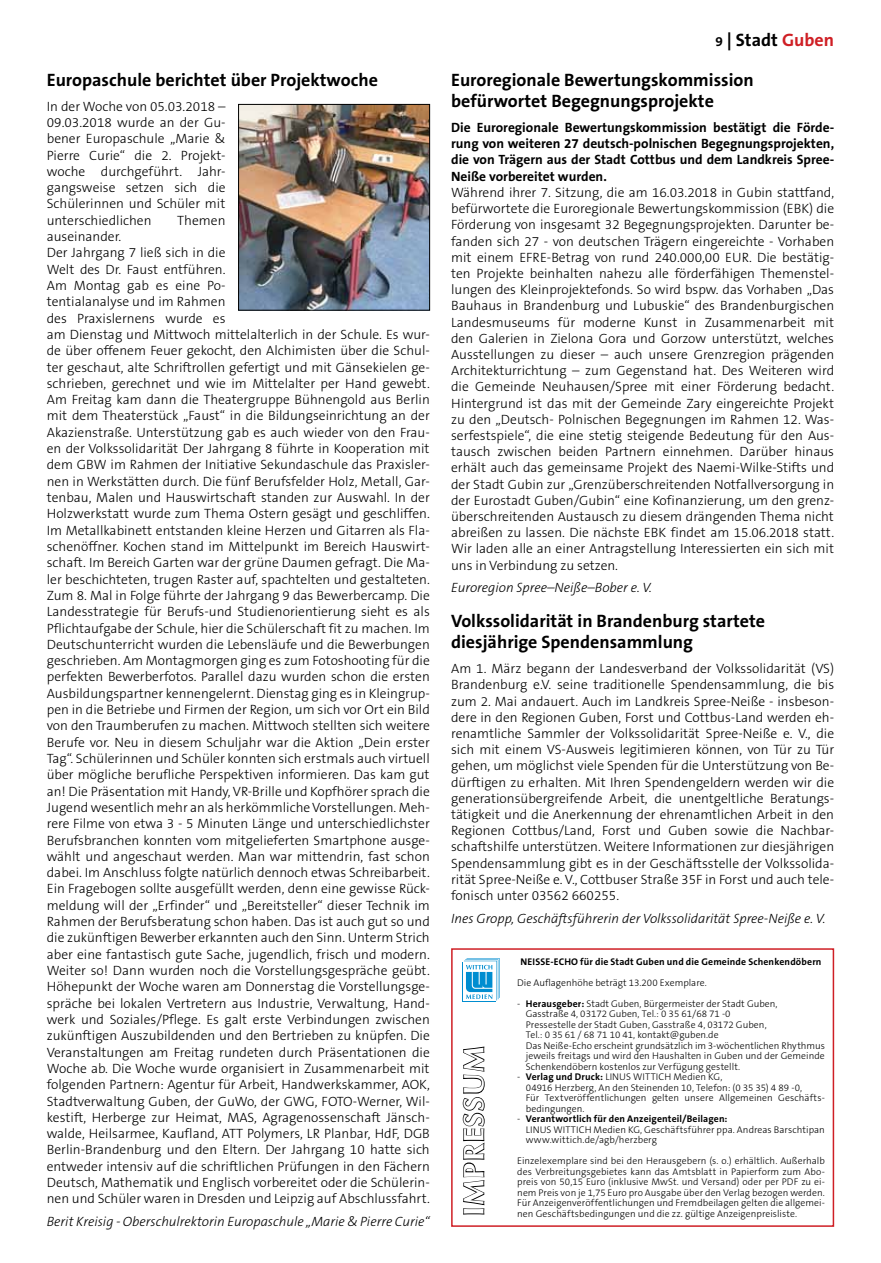
<style>
.page{position:relative;width:881px;height:1263px;background:#fff}
.page>*{position:absolute;margin:0;border:0;box-sizing:border-box;transform-origin:0 0}
.t1{font:700 28.5px "Optima LT";letter-spacing:.05em;color:#fff}
.t2{font:700 18px/21.6px "The Sans B7";color:#000}
.t3{font:300 13.5px/16.4px "The Sans B3";color:#000;text-align:justify}
.t4{font:700 13.5px/16.2px "The Sans B7";color:#000;text-align:justify}
.t5{font:italic 300 13.5px "The Sans B3";color:#000}
.t6{font:300 9.75px/10.5px "The Sans B3";letter-spacing:.005em;color:#000}
.t7{font:700 9.75px "The Sans B7";letter-spacing:.015em;color:#000}
.s1{font-size:13.5px}
.s2{color:#cf1f25}
.s3{font-family:"The Sans B7";font-weight:700}
.s4{font-family:"The Sans B3";font-weight:300}
</style>
<div class="page">
<img style="left:240px;top:106px;width:187px;height:202px">
<div style="left:238px;top:104px;width:191px;height:206px;border:1px solid #000"></div>
<div style="left:451px;top:948px;width:382px;height:279px;border:2px solid #cf1f25"></div>
<svg style="left:462px;top:1046px;width:23px;height:169px"></svg>
<div style="left:462px;top:962px;width:33px;height:40px;background:#008dd0"></div>
<div style="left:463px;top:962px;width:32px;height:39px;background:#fff"></div>
<svg style="left:464px;top:958px;width:35px;height:42px"></svg>
<h2 class="t2" style="left:47px;top:69px;width:332px">Europaschule berichtet über Projektwoche</h2>
<p class="t3" style="left:47px;top:98px;width:180px">In der Woche von 05.03.2018 – 09.03.2018 wurde an der Gu&shy;bener Europaschule „Marie &amp; Pierre Curie“ die 2. Projekt&shy;woche durchgeführt. Jahr&shy;gangsweise setzen sich die Schülerinnen und Schüler mit unterschiedlichen</p>
<p class="t3" style="left:177px;top:213px;width:50px">Themen</p>
<p class="t3" style="left:47px;top:229px;width:384px;text-align:left">auseinander.<br>Der Jahrgang 7 ließ sich in die<br>Welt des Dr. Faust entführen.<br>Am Montag gab es eine Po-<br>tentialanalyse und im Rahmen<br>des Praxislernens wurde es<br>am Dienstag und Mittwoch mittelalterlich in der Schule. Es wur&shy;de über offenem Feuer gekocht, den Alchimisten über die Schul&shy;ter geschaut, alte Schriftrollen gefertigt und mit Gänsekielen ge&shy;schrieben, gerechnet und wie im Mittelalter per Hand gewebt.<br>Am Freitag kam dann die Theatergruppe Bühnengold aus Berlin mit dem Theaterstück „Faust“ in die Bildungseinrichtung an der Akazienstraße. Unterstützung gab es auch wieder von den Frau&shy;en der Volkssolidarität Der Jahrgang 8 führte in Kooperation mit dem GBW im Rahmen der Initiative Sekundaschule das Praxisler&shy;nen in Werkstätten durch. Die fünf Berufsfelder Holz, Metall, Gar&shy;tenbau, Malen und Hauswirtschaft standen zur Auswahl. In der Holzwerkstatt wurde zum Thema Ostern gesägt und geschliffen.<br>Im Metallkabinett entstanden kleine Herzen und Gitarren als Fla&shy;schenöffner. Kochen stand im Mittelpunkt im Bereich Hauswirt&shy;schaft. Im Bereich Garten war der grüne Daumen gefragt. Die Ma&shy;ler beschichteten, trugen Raster auf, spachtelten und gestalteten.<br>Zum 8. Mal in Folge führte der Jahrgang 9 das Bewerbercamp. Die Landesstrategie für Berufs-und Studienorientierung sieht es als Pflichtaufgabe der Schule, hier die Schülerschaft fit zu machen. Im Deutschunterricht wurden die Lebensläufe und die Bewerbungen geschrieben. Am Montagmorgen ging es zum Fotoshooting für die perfekten Bewerberfotos. Parallel dazu wurden schon die ersten Ausbildungspartner kennengelernt. Dienstag ging es in Kleingrup&shy;pen in die Betriebe und Firmen der Region, um sich vor Ort ein Bild von den Traumberufen zu machen. Mittwoch stellten sich weitere Berufe vor. Neu in diesem Schuljahr war die Aktion „Dein erster Tag“. Schülerinnen und Schüler konnten sich erstmals auch virtuell über mögliche berufliche Perspektiven informieren. Das kam gut an! Die Präsentation mit Handy, VR-Brille und Kopfhörer sprach die Jugend wesentlich mehr an als herkömmliche Vorstellungen. Meh&shy;rere Filme von etwa 3 - 5 Minuten Länge und unterschiedlichster Berufsbranchen konnten vom mitgelieferten Smartphone ausge&shy;wählt und angeschaut werden. Man war mittendrin, fast schon dabei. Im Anschluss folgte natürlich dennoch etwas Schreibarbeit.<br>Ein Fragebogen sollte ausgefüllt werden, denn eine gewisse Rück&shy;meldung will der „Erfinder“ und „Bereitsteller“ dieser Technik im Rahmen der Berufsberatung schon haben. Das ist auch gut so und die zukünftigen Bewerber erkannten auch den Sinn. Unterm Strich aber eine fantastisch gute Sache, jugendlich, frisch und modern.<br>Weiter so! Dann wurden noch die Vorstellungsgespräche geübt.<br>Höhepunkt der Woche waren am Donnerstag die Vorstellungsge&shy;spräche bei lokalen Vertretern aus Industrie, Verwaltung, Hand&shy;werk und Soziales/Pflege. Es galt erste Verbindungen zwischen zukünftigen Auszubildenden und den Bertrieben zu knüpfen. Die Veranstaltungen am Freitag rundeten durch Präsentationen die Woche ab. Die Woche wurde organisiert in Zusammenarbeit mit folgenden Partnern: Agentur für Arbeit, Handwerkskammer, AOK, Stadtverwaltung Guben, der GuWo, der GWG, FOTO-Werner, Wil&shy;kestift, Herberge zur Heimat, MAS, Agragenossenschaft Jänsch&shy;walde, Heilsarmee, Kaufland, ATT Polymers, LR Planbar, HdF, DGB Berlin-Brandenburg und den Eltern. Der Jahrgang 10 hatte sich entweder intensiv auf die schriftlichen Prüfungen in den Fächern Deutsch, Mathematik und Englisch vorbereitet oder die Schülerin&shy;nen und Schüler waren in Dresden und Leipzig auf Abschlussfahrt.</p>
<p class="t5" style="left:47px;top:1215px;width:384px">Berit Kreisig - Oberschulrektorin Europaschule „Marie &amp; Pierre Curie“</p>
<h2 class="t2" style="left:715px;top:29px;width:120px"><span class="s1">9</span> | Stadt <span class="s2">Guben</span></h2>
<h2 class="t2" style="left:451px;top:69px;width:304px">Euroregionale Bewertungskommission befürwortet Begegnungsprojekte</h2>
<p class="t4" style="left:451px;top:120px;width:384px">Die Euroregionale Bewertungskommission bestätigt die Förde&shy;rung von weiteren 27 deutsch-polnischen Begegnungsprojekten, die von Trägern aus der Stadt Cottbus und dem Landkreis Spree-Neiße vorbereitet wurden.</p>
<p class="t3" style="left:451px;top:185px;width:384px">Während ihrer 7. Sitzung, die am 16.03.2018 in Gubin stattfand, befürwortete die Euroregionale Bewertungskommission (EBK) die Förderung von insgesamt 32 Begegnungsprojekten. Darunter be&shy;fanden sich 27 - von deutschen Trägern eingereichte - Vorhaben mit einem EFRE-Betrag von rund 240.000,00 EUR. Die bestätig&shy;ten Projekte beinhalten nahezu alle förderfähigen Themenstel&shy;lungen des Kleinprojektefonds. So wird bspw. das Vorhaben „Das Bauhaus in Brandenburg und Lubuskie“ des Brandenburgischen Landesmuseums für moderne Kunst in Zusammenarbeit mit den Galerien in Zielona Gora und Gorzow unterstützt, welches Ausstellungen zu dieser – auch unsere Grenzregion prägenden Architekturrichtung – zum Gegenstand hat. Des Weiteren wird die Gemeinde Neuhausen/Spree mit einer Förderung bedacht.<br>Hintergrund ist das mit der Gemeinde Zary eingereichte Projekt zu den „Deutsch- Polnischen Begegnungen im Rahmen 12. Was&shy;serfestspiele“, die eine stetig steigende Bedeutung für den Aus&shy;tausch zwischen beiden Partnern einnehmen. Darüber hinaus erhält auch das gemeinsame Projekt des Naemi-Wilke-Stifts und der Stadt Gubin zur „Grenzüberschreitenden Notfallversorgung in der Eurostadt Guben/Gubin“ eine Kofinanzierung, um den grenz&shy;überschreitenden Austausch zu diesem drängenden Thema nicht abreißen zu lassen. Die nächste EBK findet am 15.06.2018 statt.<br>Wir laden alle an einer Antragstellung Interessierten ein sich mit uns in Verbindung zu setzen.</p>
<p class="t5" style="left:451px;top:581px;width:202px">Euroregion Spree–Neiße–Bober e. V.</p>
<h2 class="t2" style="left:451px;top:610px;width:315px">Volkssolidarität in Brandenburg startete diesjährige Spendensammlung</h2>
<p class="t3" style="left:451px;top:661px;width:384px">Am 1. März begann der Landesverband der Volkssolidarität (VS)<br>Brandenburg e.V. seine traditionelle Spendensammlung, die bis zum 2. Mai andauert. Auch im Landkreis Spree-Neiße - insbeson&shy;dere in den Regionen Guben, Forst und Cottbus-Land werden eh&shy;renamtliche Sammler der Volkssolidarität Spree-Neiße e. V., die sich mit einem VS-Ausweis legitimieren können, von Tür zu Tür gehen, um möglichst viele Spenden für die Unterstützung von Be&shy;dürftigen zu erhalten. Mit Ihren Spendengeldern werden wir die generationsübergreifende Arbeit, die unentgeltliche Beratungs&shy;tätigkeit und die Anerkennung der ehrenamtlichen Arbeit in den Regionen Cottbus/Land, Forst und Guben sowie die Nachbar&shy;schaftshilfe unterstützen. Weitere Informationen zur diesjährigen Spendensammlung gibt es in der Geschäftsstelle der Volkssolida&shy;rität Spree-Neiße e. V., Cottbuser Straße 35F in Forst und auch tele&shy;fonisch unter 03562 660255.</p>
<p class="t5" style="left:451px;top:911px;width:375px">Ines Gropp, Geschäftsführerin der Volkssolidarität Spree-Neiße e. V.</p>
<h1 class="t1" style="left:457px;top:1216px;width:171px;rotate:-90deg">IMPRESSUM</h1>
<p class="t7" style="left:520px;top:956px;width:302px">NEISSE-ECHO für die Stadt Guben und die Gemeinde Schenkendöbern</p>
<p class="t6" style="left:517px;top:978px;width:191px">Die Auflagenhöhe beträgt 13.200 Exemplare.</p>
<p class="t6" style="left:525px;top:999px;width:300px;text-indent:-9px">- <span class="s3">Herausgeber:</span> Stadt Guben, Bürgermeister der Stadt Guben,<br>Gasstraße 4, 03172 Guben, Tel.: 0 35 61/68 71 -0<br>Pressestelle der Stadt Guben, Gasstraße 4, 03172 Guben,<br>Tel.: 0 35 61 / 68 71 10 41, kontakt@guben.de<br>Das Neiße-Echo erscheint grundsätzlich im 3-wöchentlichen Rhythmus jeweils freitags und wird den Haushalten in Guben und der Gemeinde Schenkendöbern kostenlos zur Verfügung gestellt.</p>
<p class="t6" style="left:525px;top:1072px;width:300px;text-indent:-9px">- <span class="s3">Verlag und Druck:</span> LINUS WITTICH Medien KG,<br>04916 Herzberg, An den Steinenden 10, Telefon: (0 35 35) 4 89 -0,<br>Für Textveröffentlichungen gelten unsere Allgemeinen Geschäfts&shy;bedingungen.</p>
<p class="t7" style="left:517px;top:1114px;width:212px"><span class="s4">-</span> Verantwortlich für den Anzeigenteil/Beilagen:</p>
<p class="t6" style="left:525px;top:1125px;width:300px">LINUS WITTICH Medien KG, Geschäftsführer ppa. Andreas Barschtipan www.wittich.de/agb/herzberg</p>
<p class="t6" style="left:517px;top:1156px;width:309px;text-align:justify">Einzelexemplare sind bei den Herausgebern (s. o.) erhältlich. Außerhalb des Verbreitungsgebietes kann das Amtsblatt in Papierform zum Abo&shy;preis von 50,15 Euro (inklusive MwSt. und Versand) oder per PDF zu ei&shy;nem Preis von je 1,75 Euro pro Ausgabe über den Verlag bezogen werden.<br>Für Anzeigenveröffentlichungen und Fremdbeilagen gelten die allgemei-</p>
<p class="t6" style="left:517px;top:1209px;width:281px">nen Geschäftsbedingungen und die zz. gültige Anzeigenpreisliste.</p>
</div>
